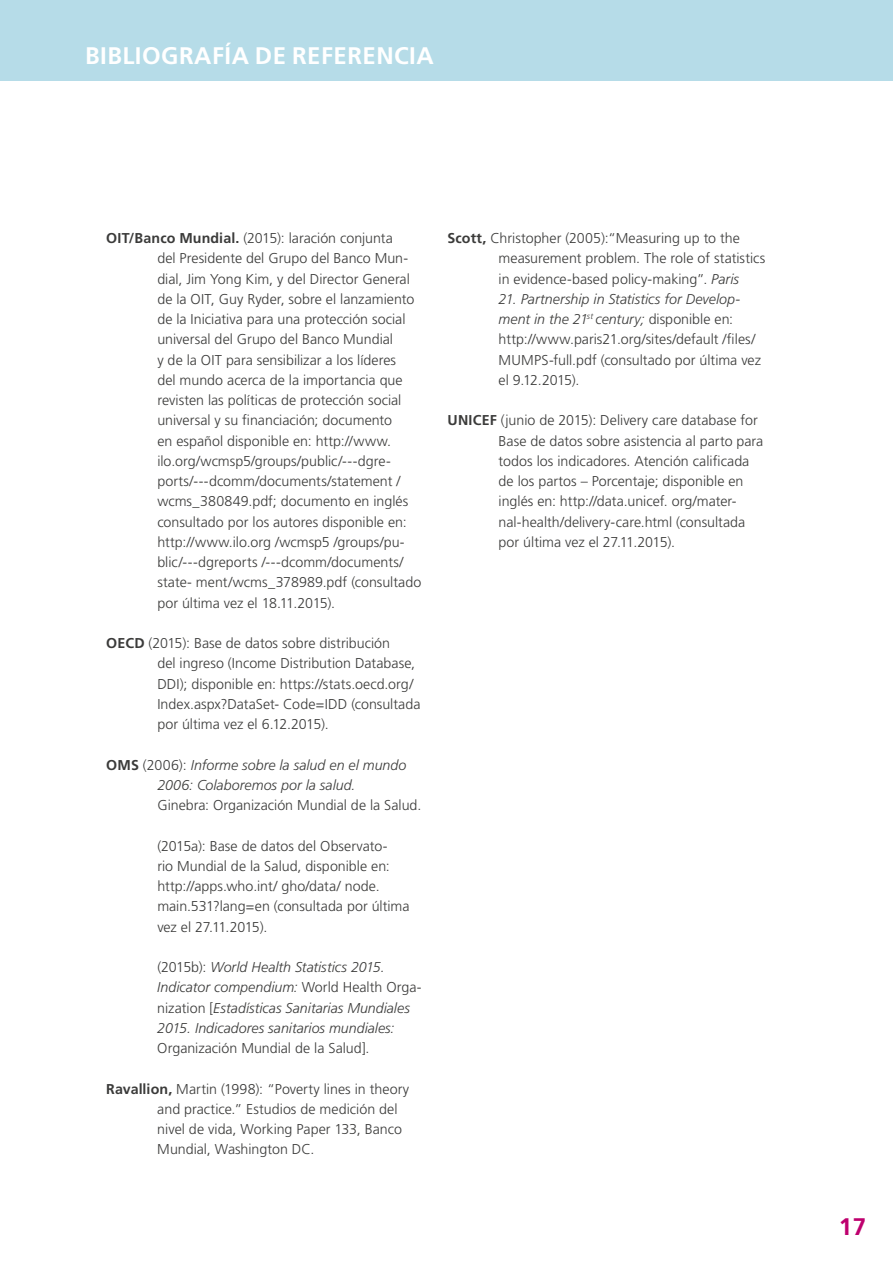
<style>
.page{position:relative;width:893px;height:1263px;background:#fff}
.page>*{position:absolute;margin:0;border:0;box-sizing:border-box;transform-origin:0 0}
.t1{font:700 24px "Frutiger LT Std";letter-spacing:.02em;color:#fff}
.t2{font:700 24px "Frutiger LT Std";color:#be006e}
.t3{font:300 14.25px/20.2px "Frutiger LT Std";color:#3b3b3a}
.t4{font:italic 300 14.25px/20.2px "Frutiger LT Std";color:#3b3b3a;text-align:center}
.s1{font-weight:700}
.s2{font-weight:700;font-style:normal}
.s3{font-style:normal}
.s4{font-style:italic}
</style>
<div class="page">
<div style="left:0;top:0;width:893px;height:81px;background:#b6dce8"></div>
<h1 class="t1" style="left:85px;top:41px;width:350px">BIBLIOGRAFÍA DE REFERENCIA</h1>
<p class="t3" style="left:157px;top:228px;width:266px;text-indent:-51px"><span class="s1">OIT/Banco Mundial.</span> (2015): laración conjunta<br>del Presidente del Grupo del Banco Mun&shy;dial, Jim Yong Kim, y del Director General de la OIT, Guy Ryder, sobre el lanzamiento de la Iniciativa para una protección social universal del Grupo del Banco Mundial<br>y de la OIT para sensibilizar a los líderes<br>del mundo acerca de la importancia que revisten las políticas de protección social universal y su financiación; documento<br>en español disponible en: http://www. ilo.org/wcmsp5/groups/public/---dgre&shy;ports/---dcomm/documents/statement / wcms_380849.pdf; documento en inglés consultado por los autores disponible en: http://www.ilo.org /wcmsp5 /groups/pu&shy;blic/---dgreports /---dcomm/documents/ state- ment/wcms_378989.pdf (consultado por última vez el 18.11.2015).</p>
<p class="t3" style="left:157px;top:633px;width:265px;text-indent:-51px"><span class="s1">OECD</span> (2015): Base de datos sobre distribución<br>del ingreso (Income Distribution Database, DDI); disponible en: https://stats.oecd.org/ Index.aspx?DataSet- Code=IDD (consultada por última vez el 6.12.2015).</p>
<p class="t4" style="left:106px;top:755px;width:302px"><span class="s2">OMS</span> <span class="s3">(2006):</span> Informe sobre la salud en el mundo<br>2006: Colaboremos por la salud.</p>
<p class="t3" style="left:157px;top:795px;width:266px">Ginebra: Organización Mundial de la Salud.</p>
<p class="t3" style="left:157px;top:836px;width:254px">(2015a): Base de datos del Observato-<br>rio Mundial de la Salud, disponible en: http://apps.who.int/ gho/data/ node. main.531?lang=en (consultada por última vez el 27.11.2015).</p>
<p class="t4" style="left:157px;top:957px;width:266px;text-align:left"><span class="s3">(2015b):</span> World Health Statistics 2015.<br>Indicator compendium: <span class="s3">World Health Orga&shy;nization [</span>Estadísticas Sanitarias Mundiales 2015. Indicadores sanitarios mundiales:</p>
<p class="t3" style="left:157px;top:1038px;width:214px">Organización Mundial de la Salud].</p>
<p class="t3" style="left:157px;top:1079px;width:253px;text-indent:-51px"><span class="s1">Ravallion,</span> Martin (1998): “Poverty lines in theory and practice.” Estudios de medición del nivel de vida, Working Paper 133, Banco Mundial, Washington DC.</p>
<p class="t3" style="left:499px;top:228px;width:268px;text-indent:-51px"><span class="s1">Scott,</span> Christopher (2005):“Measuring up to the measurement problem. The role of statistics in evidence-based policy-making”. <span class="s4">Paris</span></p>
<p class="t3" style="left:499px;top:289px;width:264px"><span class="s4">21. Partnership in Statistics for Develop&shy;ment in the 21</span><sup>st</sup> <span class="s4">century;</span> disponible en: http://www.paris21.org/sites/default /files/ MUMPS-full.pdf (consultado por última vez el 9.12.2015).</p>
<p class="t3" style="left:499px;top:410px;width:266px;text-indent:-51px"><span class="s1">UNICEF</span> (junio de 2015): Delivery care database for Base de datos sobre asistencia al parto para todos los indicadores. Atención calificada de los partos – Porcentaje; disponible en inglés en: http://data.unicef. org/mater&shy;nal-health/delivery-care.html (consultada por última vez el 27.11.2015).</p>
<h1 class="t2" style="left:839px;top:1213px;width:29px">17</h1>
</div>
